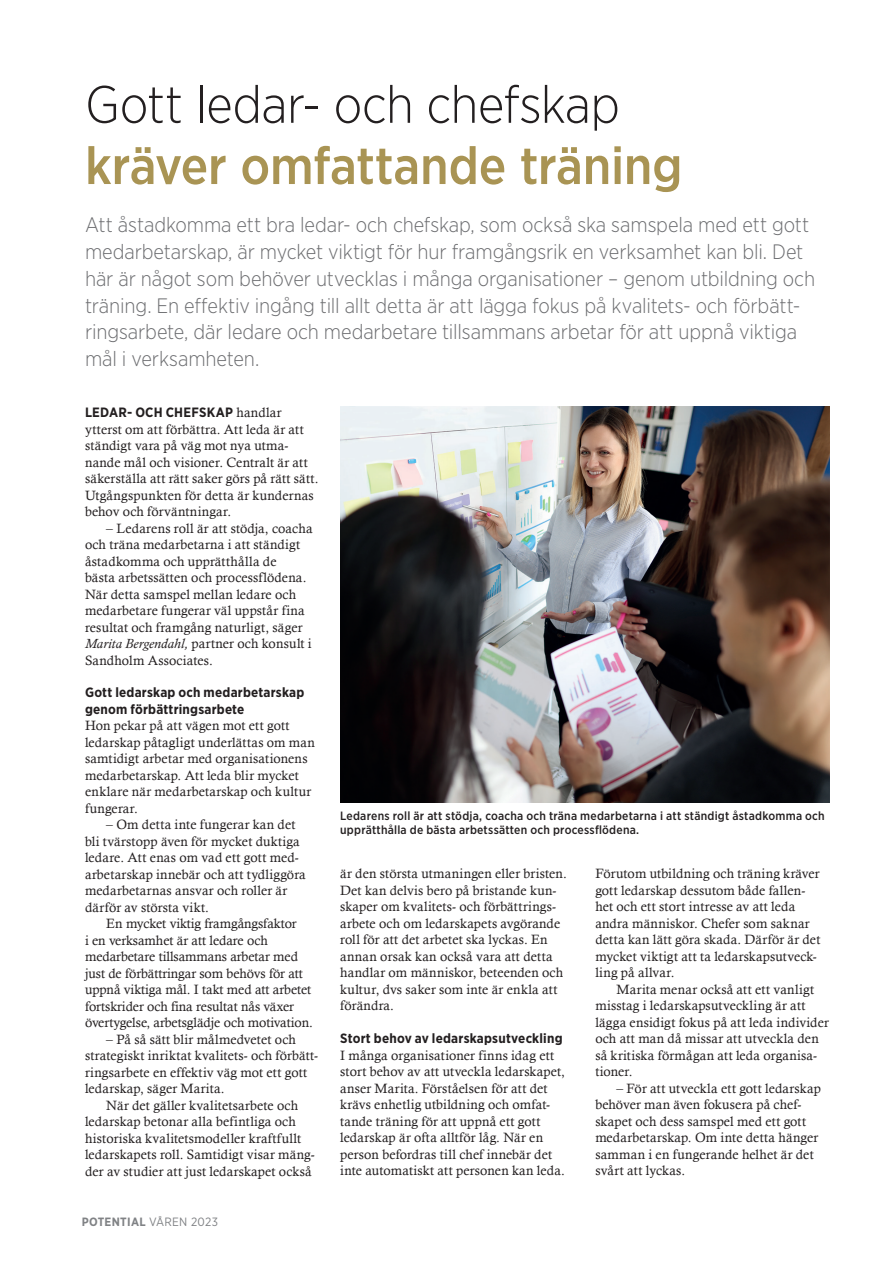
<style>
.page{position:relative;width:893px;height:1263px;background:#fff}
.page>*{position:absolute;margin:0;border:0;box-sizing:border-box;transform-origin:0 0}
.t1{font:500 52.5px "Gotham Narrow";letter-spacing:-.005em;color:#a99454}
.t2{font:300 52.5px "Gotham Narrow";letter-spacing:-.01em;color:#231f20}
.t3{font:300 20.85px/26.8px "Gotham Narrow";letter-spacing:-.005em;color:#6c6d70}
.t4{font:13.5px/16.5px "Calisto";letter-spacing:.01em;color:#231f20}
.t5{font:700 13.5px/16.2px "Gotham Narrow";letter-spacing:.015em;color:#231f20}
.t6{font:500 12px/14.4px "Gotham Narrow";letter-spacing:.02em;color:#231f20}
.t7{font:700 12px "Gotham Narrow";letter-spacing:.025em;color:#808285}
.s1{font-family:"Calisto";font-weight:400}
.s2{font-style:italic}
.s3{font-weight:400}
</style>
<div class="page">
<img style="left:340px;top:406px;width:489px;height:397px">
<h1 class="t2" style="left:85px;top:72px;width:536px">Gott ledar- och chefskap</h1>
<h1 class="t1" style="left:85px;top:132px;width:599px">kräver omfattande träning</h1>
<p class="t3" style="left:85px;top:211px;width:732px">Att åstadkomma ett bra ledar- och chefskap, som också ska samspela med ett gott medarbetarskap, är mycket viktigt för hur framgångsrik en verksamhet kan bli. Det här är något som behöver utvecklas i många organisationer – genom utbildning och träning. En effektiv ingång till allt detta är att lägga fokus på kvalitets- och förbätt&shy;ringsarbete, där ledare och medarbetare tillsammans arbetar för att uppnå viktiga mål i verksamheten.</p>
<p class="t5" style="left:85px;top:404px;width:198px">LEDAR- OCH CHEFSKAP <span class="s1">handlar</span></p>
<p class="t4" style="left:85px;top:421px;width:235px">ytterst om att förbättra. Att leda är att ständigt vara på väg mot nya utma&shy;nande mål och visioner. Centralt är att säkerställa att rätt saker görs på rätt sätt.<br>Utgångspunkten för detta är kundernas behov och förväntningar.</p>
<p class="t4" style="left:85px;top:520px;width:229px;text-indent:21px">– Ledarens roll är att stödja, coacha och träna medarbetarna i att ständigt åstadkomma och upprätthålla de<br>bästa arbetssätten och processflödena.<br>När detta samspel mellan ledare och medarbetare fungerar väl uppstår fina resultat och framgång naturligt, säger <span class="s2">Marita Bergendahl,</span> partner och konsult i Sandholm Associates.</p>
<p class="t5" style="left:85px;top:684px;width:221px">Gott ledarskap och medarbetarskap genom förbättringsarbete</p>
<p class="t4" style="left:85px;top:717px;width:231px">Hon pekar på att vägen mot ett gott ledarskap påtagligt underlättas om man samtidigt arbetar med organisationens medarbetarskap. Att leda blir mycket enklare när medarbetarskap och kultur fungerar.</p>
<p class="t4" style="left:85px;top:816px;width:222px;text-indent:21px">– Om detta inte fungerar kan det bli tvärstopp även för mycket duktiga ledare. Att enas om vad ett gott med&shy;arbetarskap innebär och att tydliggöra medarbetarnas ansvar och roller är därför av största vikt.</p>
<p class="t4" style="left:85px;top:915px;width:229px;text-indent:21px">En mycket viktig framgångsfaktor<br>i en verksamhet är att ledare och medarbetare tillsammans arbetar med just de förbättringar som behövs för att uppnå viktiga mål. I takt med att arbetet fortskrider och fina resultat nås växer övertygelse, arbetsglädje och motivation.</p>
<p class="t4" style="left:85px;top:1030px;width:234px;text-indent:21px">– På så sätt blir målmedvetet och strategiskt inriktat kvalitets- och förbätt&shy;ringsarbete en effektiv väg mot ett gott ledarskap, säger Marita.</p>
<p class="t4" style="left:85px;top:1096px;width:231px;text-indent:21px">När det gäller kvalitetsarbete och ledarskap betonar alla befintliga och historiska kvalitetsmodeller kraftfullt ledarskapets roll. Samtidigt visar mäng&shy;der av studier att just ledarskapet också</p>
<p class="t7" style="left:82px;top:1214px;width:138px">POTENTIAL <span class="s3">VÅREN 2023</span></p>
<p class="t6" style="left:340px;top:808px;width:486px">Ledarens roll är att stödja, coacha och träna medarbetarna i att ständigt åstadkomma och upprätthålla de bästa arbetssätten och processflödena.</p>
<p class="t4" style="left:340px;top:865px;width:228px">är den största utmaningen eller bristen.<br>Det kan delvis bero på bristande kun&shy;skaper om kvalitets- och förbättrings&shy;arbete och om ledarskapets avgörande roll för att det arbetet ska lyckas. En annan orsak kan också vara att detta handlar om människor, beteenden och kultur, dvs saker som inte är enkla att förändra.</p>
<p class="t5" style="left:340px;top:1030px;width:224px">Stort behov av ledarskapsutveckling</p>
<p class="t4" style="left:340px;top:1047px;width:226px">I många organisationer finns idag ett stort behov av att utveckla ledarskapet, anser Marita. Förståelsen för att det krävs enhetlig utbildning och omfat&shy;tande träning för att uppnå ett gott ledarskap är ofta alltför låg. När en person befordras till chef innebär det inte automatiskt att personen kan leda.</p>
<p class="t4" style="left:595px;top:865px;width:227px">Förutom utbildning och träning kräver gott ledarskap dessutom både fallen&shy;het och ett stort intresse av att leda andra människor. Chefer som saknar detta kan lätt göra skada. Därför är det mycket viktigt att ta ledarskapsutveck&shy;ling på allvar.</p>
<p class="t4" style="left:595px;top:981px;width:235px;text-indent:21px">Marita menar också att ett vanligt misstag i ledarskapsutveckling är att lägga ensidigt fokus på att leda individer och att man då missar att utveckla den så kritiska förmågan att leda organisa&shy;tioner.</p>
<p class="t4" style="left:595px;top:1080px;width:227px;text-indent:21px">– För att utveckla ett gott ledarskap behöver man även fokusera på chef&shy;skapet och dess samspel med ett gott medarbetarskap. Om inte detta hänger samman i en fungerande helhet är det svårt att lyckas.</p>
</div>
